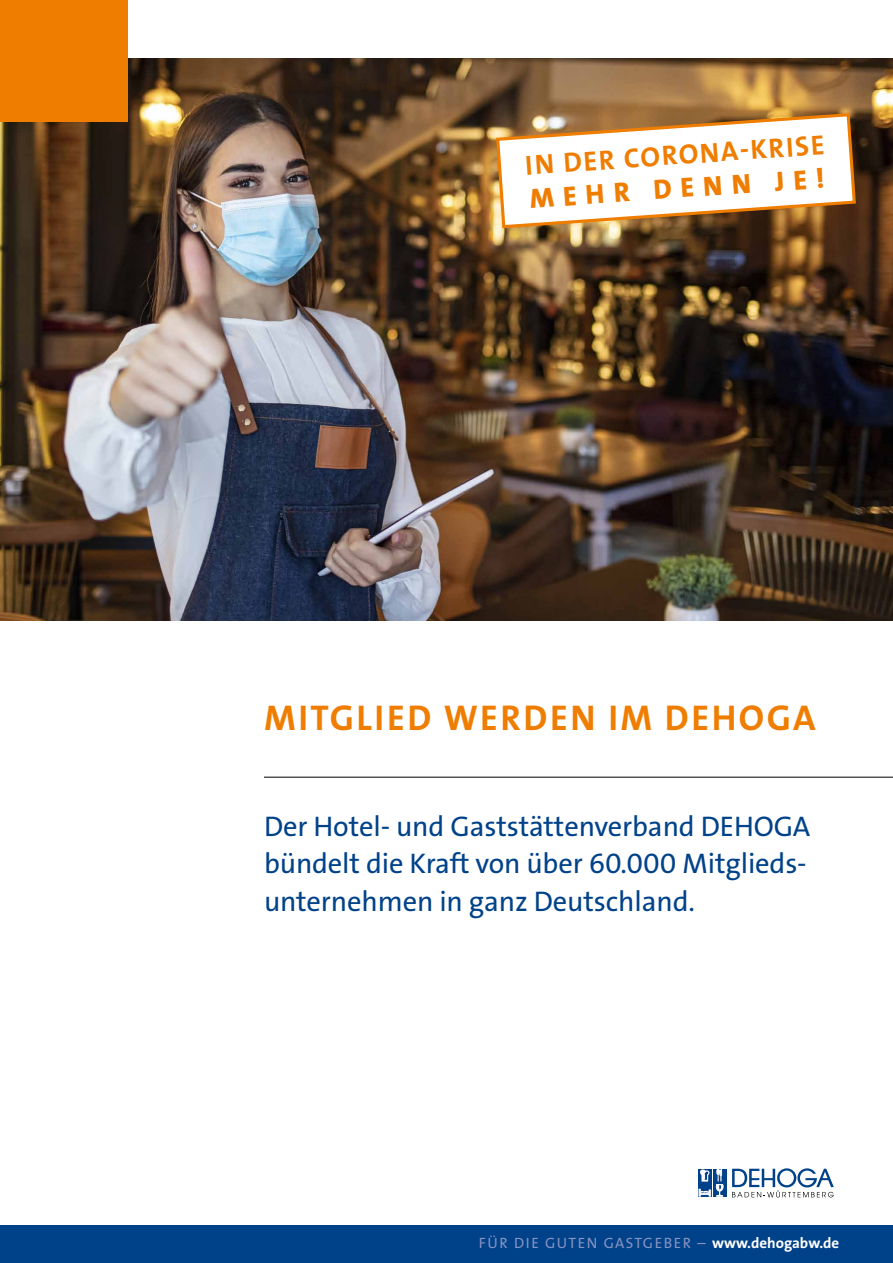
<style>
.page{position:relative;width:893px;height:1263px;background:#fff}
.page>*{position:absolute;margin:0;border:0;box-sizing:border-box;transform-origin:0 0}
.t1{font:700 36px "The Sans Os F";letter-spacing:.07em;color:#ef7d00}
.t2{font:28.5px/37.5px "The Sans Os F";letter-spacing:-.005em;color:#004289}
.t3{font:700 27.9px "The Sans Os F";color:#ef7d00}
.t4{font:800 27.9px "The Sans Os F";color:#ef7d00}
.t5{font:15px "The Sans Os F";letter-spacing:.1em;color:#8693c2}
.s1{font-weight:700;color:#fff}
</style>
<div class="page">
<img style="left:0;top:58px;width:893px;height:563px">
<svg style="left:494px;top:111px;width:364px;height:119px"></svg>
<div style="left:698px;top:1168px;width:14px;height:14px;background:#004289"></div>
<div style="left:713px;top:1168px;width:13px;height:14px;background:#004289"></div>
<svg style="left:698px;top:1183px;width:1px;height:14px"></svg>
<div style="left:713px;top:1183px;width:13px;height:14px;background:#004289"></div>
<svg style="left:699px;top:1168px;width:25px;height:29px"></svg>
<svg style="left:732px;top:1168px;width:102px;height:29px"></svg>
<div style="left:0;top:0;width:128px;height:121px;background:#ef7d00"></div>
<div style="left:0;top:1225px;width:893px;height:38px;background:#004289"></div>
<hr style="left:264px;top:777px;width:629px;height:1px;background:#000">
<p class="t3" style="left:524px;top:148px;width:302px;rotate:-4deg">IN DER CORONA-KRISE</p>
<p class="t4" style="left:529px;top:181px;width:297px;rotate:-4deg">MEHR DENN JE!</p>
<p class="t1" style="left:264px;top:695px;width:553px">MITGLIED WERDEN IM DEHOGA</p>
<p class="t2" style="left:264px;top:807px;width:548px">Der Hotel- und Gaststättenverband DEHOGA bündelt die Kraft von über 60.000 Mitglieds&shy;unternehmen in ganz Deutschland.</p>
<p class="t5" style="left:479px;top:1233px;width:362px">FÜR DIE GUTEN GASTGEBER – <span class="s1">www.dehogabw.de</span></p>
</div>
